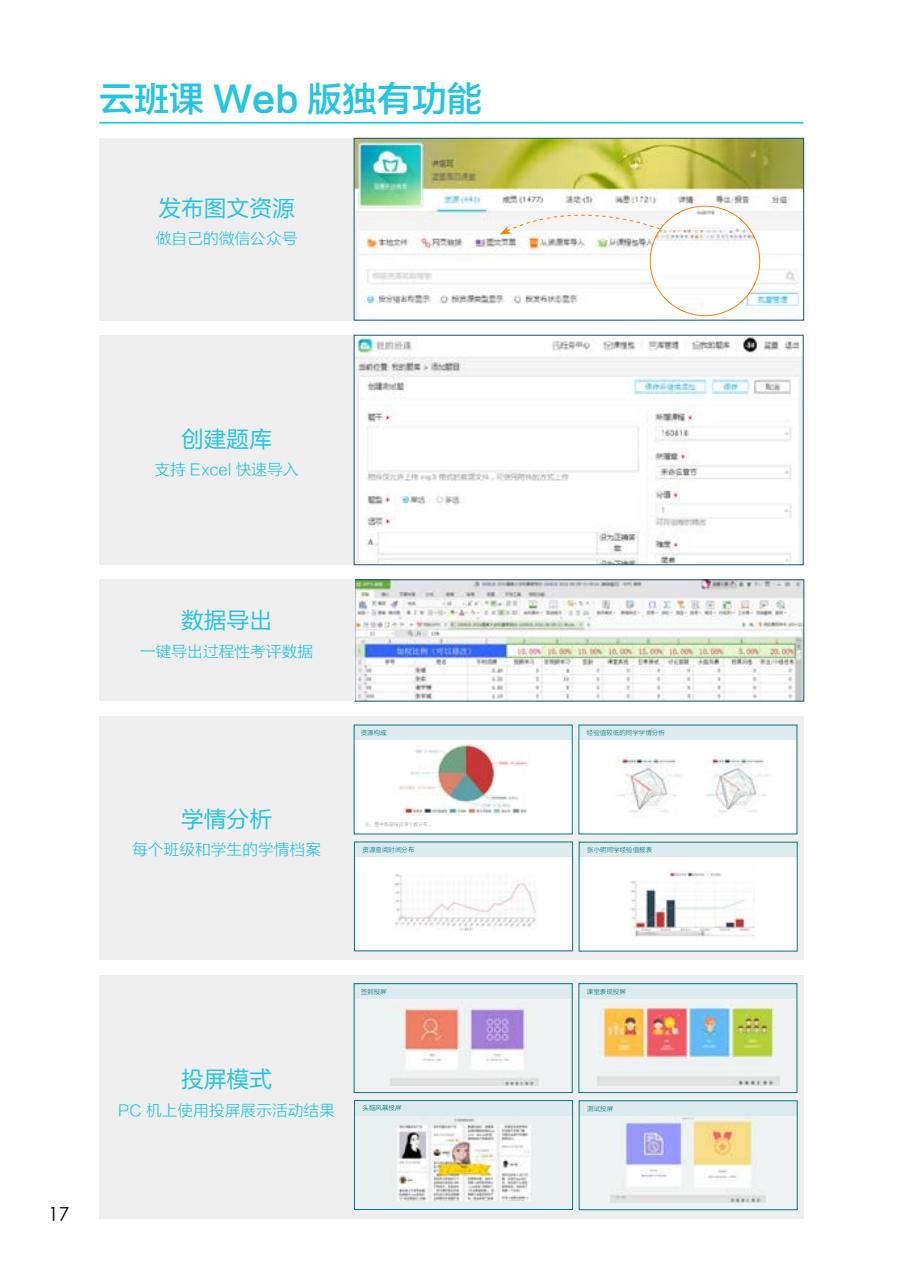
<style>
.page{position:relative;width:903px;height:1275px;background:#fff}
.page>*{position:absolute;margin:0;border:0;box-sizing:border-box;transform-origin:0 0}
.t1{font:35px "FZLTZHK GBK1 0";color:#25c4e1}
.t2{font:22.75px "FZLTHJW GB1 0";color:#25c4e1}
.t3{font:19.25px "ST Xihei";color:#000}
.t4{font:15.75px "FZLTXHK";color:#25c4e1}
.t5{font:6.48px "FZLTXHK";color:#007885}
.t6{font:4.9px "FZLTXHK";color:#9fa0a0}
</style>
<div class="page">
<hr style="left:99px;top:122px;width:704px;height:2px;background:#25c4e1">
<div style="left:99px;top:138px;width:255px;height:182px;background:#efefef"></div>
<img style="left:356px;top:140px;width:446px;height:178px">
<div style="left:354px;top:138px;width:450px;height:182px;border:1px solid #135773"></div>
<img style="left:650px;top:206px;width:110px;height:110px;border-radius:55px">
<svg style="left:500px;top:197px;width:161px;height:38px"></svg>
<div style="left:99px;top:335px;width:255px;height:230px;background:#efefef"></div>
<img style="left:356px;top:337px;width:445px;height:226px">
<img style="left:357px;top:582px;width:445px;height:117px">
<div style="left:99px;top:580px;width:256px;height:121px;background:#efefef"></div>
<div style="left:99px;top:716px;width:705px;height:244px;background:#efefef"></div>
<div style="left:354px;top:725px;width:218px;height:109px;background:#fff"></div>
<img style="left:392px;top:745px;width:137px;height:71px">
<div style="left:354px;top:725px;width:218px;height:15px;background:#ddebee"></div>
<div style="left:579px;top:725px;width:218px;height:109px;background:#fff"></div>
<div style="left:579px;top:725px;width:218px;height:15px;background:#ddebee"></div>
<img style="left:617px;top:757px;width:64px;height:59px">
<img style="left:706px;top:757px;width:64px;height:56px">
<div style="left:354px;top:842px;width:218px;height:109px;background:#fff"></div>
<img style="left:394px;top:874px;width:142px;height:56px">
<div style="left:355px;top:842px;width:217px;height:15px;background:#ddebee"></div>
<div style="left:354px;top:842px;width:219px;height:109px;border:1px solid #007885"></div>
<div style="left:579px;top:842px;width:218px;height:109px;background:#fff"></div>
<div style="left:579px;top:842px;width:218px;height:15px;background:#ddebee"></div>
<img style="left:631px;top:871px;width:124px;height:66px">
<svg style="left:751px;top:872px;width:4px;height:5px"></svg>
<div style="left:99px;top:975px;width:705px;height:243px;background:#efefef"></div>
<div style="left:354px;top:984px;width:218px;height:109px;background:#eff3f3"></div>
<img style="left:390px;top:1003px;width:148px;height:82px">
<div style="left:354px;top:984px;width:218px;height:14px;background:#ddebee"></div>
<div style="left:579px;top:984px;width:218px;height:109px;background:#eff3f3"></div>
<img style="left:597px;top:998px;width:182px;height:87px">
<div style="left:579px;top:984px;width:218px;height:14px;background:#ddebee"></div>
<div style="left:579px;top:983px;width:218px;height:110px;border:1px solid #007885"></div>
<div style="left:354px;top:983px;width:218px;height:110px;border:1px solid #007885"></div>
<div style="left:354px;top:1100px;width:218px;height:109px;background:#ebf1f1"></div>
<img style="left:388px;top:1115px;width:151px;height:86px">
<div style="left:579px;top:1101px;width:218px;height:109px;background:#eff3f3"></div>
<img style="left:610px;top:1116px;width:156px;height:86px">
<div style="left:579px;top:1101px;width:218px;height:15px;background:#ddebee"></div>
<div style="left:579px;top:1101px;width:218px;height:109px;border:1px solid #007885"></div>
<div style="left:355px;top:1101px;width:217px;height:14px;background:#ddebee"></div>
<div style="left:354px;top:1100px;width:219px;height:109px;border:1px solid #007885"></div>
<h1 class="t1" style="left:99px;top:79px;width:384px">云班课 Web 版独有功能</h1>
<h2 class="t2" style="left:158px;top:195px;width:138px">发布图文资源</h2>
<p class="t4" style="left:156px;top:230px;width:143px">做自己的微信公众号</p>
<h2 class="t2" style="left:181px;top:427px;width:92px">创建题库</h2>
<p class="t4" style="left:154px;top:461px;width:146px">支持 Excel 快速导入</p>
<h2 class="t2" style="left:181px;top:607px;width:92px">数据导出</h2>
<p class="t4" style="left:140px;top:643px;width:175px">一键导出过程性考评数据</p>
<h2 class="t2" style="left:181px;top:807px;width:92px">学情分析</h2>
<p class="t4" style="left:132px;top:841px;width:190px">每个班级和学生的学情档案</p>
<p class="t5" style="left:361px;top:729px;width:28px">资源构成</p>
<p class="t6" style="left:365px;top:821px;width:70px">注：图中数据按资源个数分布。</p>
<p class="t5" style="left:587px;top:729px;width:80px">经验值较低的同学学情分析</p>
<p class="t5" style="left:362px;top:846px;width:54px">资源查阅时间分布</p>
<p class="t5" style="left:587px;top:846px;width:67px">张小明同学经验值报表</p>
<p class="t3" style="left:48px;top:1200px;width:23px">17</p>
<p class="t5" style="left:361px;top:988px;width:28px">签到投屏</p>
<p class="t5" style="left:587px;top:988px;width:41px">课堂表现投屏</p>
<h2 class="t2" style="left:181px;top:1066px;width:92px">投屏模式</h2>
<p class="t4" style="left:118px;top:1102px;width:218px">PC 机上使用投屏展示活动结果</p>
<p class="t5" style="left:362px;top:1105px;width:41px">头脑风暴投屏</p>
<p class="t5" style="left:587px;top:1105px;width:28px">测试投屏</p>
</div>
